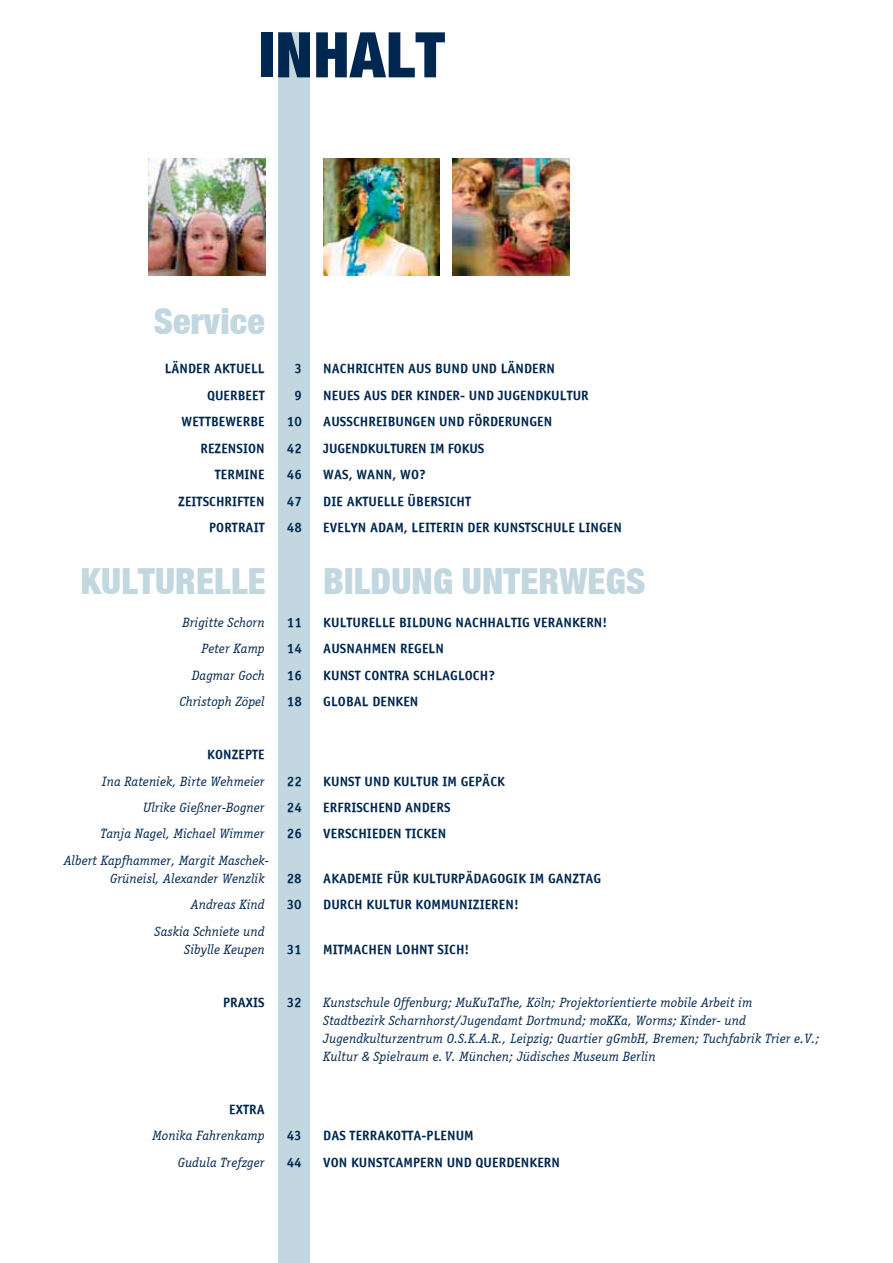
<style>
.page{position:relative;width:893px;height:1263px;background:#fff}
.page>*{position:absolute;margin:0;border:0;box-sizing:border-box;transform-origin:0 0}
.t1{font:63px "Helve Neue Cond Poster Normal";letter-spacing:.01em;color:#00274f}
.t2{font:36px "Helve Neue Cond Poster Normal";letter-spacing:.005em;color:#c2d7e0}
.t3{font:700 13.5px "Officina Ans";letter-spacing:.005em;color:#00274f}
.t4{font:italic 13.5px/18px "Officina Serif";letter-spacing:.005em;color:#00274f}
.t5{font:700 13.5px "Officina Serif";color:#00274f}
</style>
<div class="page">
<div style="left:278px;top:32px;width:32px;height:1231px;background:#c2d7e0"></div>
<img style="left:148px;top:158px;width:117px;height:117px">
<img style="left:323px;top:158px;width:117px;height:117px">
<img style="left:453px;top:158px;width:117px;height:117px">
<h1 class="t1" style="left:258px;top:16px;width:188px">INHALT</h1>
<h2 class="t2" style="left:154px;top:299px;width:112px">Service</h2>
<p class="t3" style="left:165px;top:360px;width:101px">LÄNDER AKTUELL</p>
<p class="t3" style="left:294px;top:360px;width:9px">3</p>
<p class="t3" style="left:323px;top:360px;width:233px">NACHRICHTEN AUS BUND UND LÄNDERN</p>
<p class="t3" style="left:207px;top:387px;width:59px">QUERBEET</p>
<p class="t3" style="left:294px;top:387px;width:9px">9</p>
<p class="t3" style="left:323px;top:387px;width:267px">NEUES AUS DER KINDER- UND JUGENDKULTUR</p>
<p class="t3" style="left:182px;top:413px;width:85px">WETTBEWERBE</p>
<p class="t3" style="left:287px;top:413px;width:17px">10</p>
<p class="t3" style="left:323px;top:413px;width:231px">AUSSCHREIBUNGEN UND FÖRDERUNGEN</p>
<p class="t3" style="left:200px;top:440px;width:66px">REZENSION</p>
<p class="t3" style="left:287px;top:440px;width:17px">42</p>
<p class="t3" style="left:323px;top:440px;width:162px">JUGENDKULTUREN IM FOKUS</p>
<p class="t3" style="left:215px;top:466px;width:51px">TERMINE</p>
<p class="t3" style="left:287px;top:466px;width:17px">46</p>
<p class="t3" style="left:323px;top:466px;width:104px">WAS, WANN, WO?</p>
<p class="t3" style="left:178px;top:493px;width:88px">ZEITSCHRIFTEN</p>
<p class="t3" style="left:287px;top:493px;width:17px">47</p>
<p class="t3" style="left:323px;top:493px;width:149px">DIE AKTUELLE ÜBERSICHT</p>
<p class="t3" style="left:209px;top:519px;width:57px">PORTRAIT</p>
<p class="t3" style="left:287px;top:519px;width:17px">48</p>
<p class="t3" style="left:323px;top:519px;width:300px">EVELYN ADAM, LEITERIN DER KUNSTSCHULE LINGEN</p>
<h2 class="t2" style="left:81px;top:559px;width:186px">KULTURELLE</h2>
<h2 class="t2" style="left:323px;top:559px;width:323px">BILDUNG UNTERWEGS</h2>
<p class="t4" style="left:182px;top:613px;width:84px">Brigitte Schorn</p>
<p class="t3" style="left:287px;top:614px;width:17px">11</p>
<p class="t3" style="left:323px;top:614px;width:285px">KULTURELLE BILDUNG NACHHALTIG VERANKERN!</p>
<p class="t4" style="left:202px;top:640px;width:65px">Peter Kamp</p>
<p class="t3" style="left:287px;top:640px;width:17px">14</p>
<p class="t3" style="left:323px;top:640px;width:122px">AUSNAHMEN REGELN</p>
<p class="t4" style="left:192px;top:666px;width:75px">Dagmar Goch</p>
<p class="t3" style="left:287px;top:667px;width:17px">16</p>
<p class="t3" style="left:323px;top:667px;width:173px">KUNST CONTRA SCHLAGLOCH?</p>
<p class="t4" style="left:179px;top:693px;width:87px">Christoph Zöpel</p>
<p class="t3" style="left:287px;top:693px;width:17px">18</p>
<p class="t3" style="left:323px;top:693px;width:97px">GLOBAL DENKEN</p>
<p class="t3" style="left:207px;top:746px;width:59px">KONZEPTE</p>
<p class="t4" style="left:102px;top:772px;width:164px">Ina Rateniek, Birte Wehmeier</p>
<p class="t3" style="left:287px;top:773px;width:17px">22</p>
<p class="t3" style="left:323px;top:773px;width:183px">KUNST UND KULTUR IM GEPÄCK</p>
<p class="t4" style="left:143px;top:799px;width:123px">Ulrike Gießner-Bogner</p>
<p class="t3" style="left:287px;top:799px;width:17px">24</p>
<p class="t3" style="left:323px;top:799px;width:129px">ERFRISCHEND ANDERS</p>
<p class="t4" style="left:100px;top:825px;width:166px">Tanja Nagel, Michael Wimmer</p>
<p class="t3" style="left:287px;top:825px;width:17px">26</p>
<p class="t3" style="left:323px;top:825px;width:124px">VERSCHIEDEN TICKEN</p>
<p class="t4" style="left:110px;top:851px;width:160px;text-indent:-46px">Albert Kapfhammer, Margit Maschek-<br>Grüneisl, Alexander Wenzlik</p>
<p class="t5" style="left:287px;top:870px;width:17px">28</p>
<p class="t3" style="left:323px;top:870px;width:279px">AKADEMIE FÜR KULTURPÄDAGOGIK IM GANZTAG</p>
<p class="t4" style="left:191px;top:896px;width:75px">Andreas Kind</p>
<p class="t3" style="left:287px;top:896px;width:17px">30</p>
<p class="t3" style="left:323px;top:896px;width:197px">DURCH KULTUR KOMMUNIZIEREN!</p>
<p class="t4" style="left:155px;top:922px;width:112px;text-align:right">Saskia Schniete und<br>Sibylle Keupen</p>
<p class="t3" style="left:287px;top:941px;width:17px">31</p>
<p class="t3" style="left:323px;top:941px;width:148px">MITMACHEN LOHNT SICH!</p>
<p class="t3" style="left:223px;top:994px;width:43px">PRAXIS</p>
<p class="t3" style="left:287px;top:994px;width:17px">32</p>
<p class="t4" style="left:323px;top:993px;width:498px">Kunstschule Offenburg; MuKuTaThe, Köln; Projektorientierte mobile Arbeit im<br>Stadtbezirk Scharnhorst/Jugendamt Dortmund; moKKa, Worms; Kinder- und Jugendkulturzentrum O.S.K.A.R., Leipzig; Quartier gGmbH, Bremen; Tuchfabrik Trier e.V.; Kultur &amp; Spielraum e. V. München; Jüdisches Museum Berlin</p>
<p class="t3" style="left:229px;top:1101px;width:37px">EXTRA</p>
<p class="t4" style="left:152px;top:1127px;width:114px">Monika Fahrenkamp</p>
<p class="t3" style="left:287px;top:1127px;width:17px">43</p>
<p class="t3" style="left:323px;top:1127px;width:152px">DAS TERRAKOTTA-PLENUM</p>
<p class="t4" style="left:178px;top:1153px;width:89px">Gudula Trefzger</p>
<p class="t3" style="left:287px;top:1154px;width:17px">44</p>
<p class="t3" style="left:323px;top:1154px;width:238px">VON KUNSTCAMPERN UND QUERDENKERN</p>
</div>
